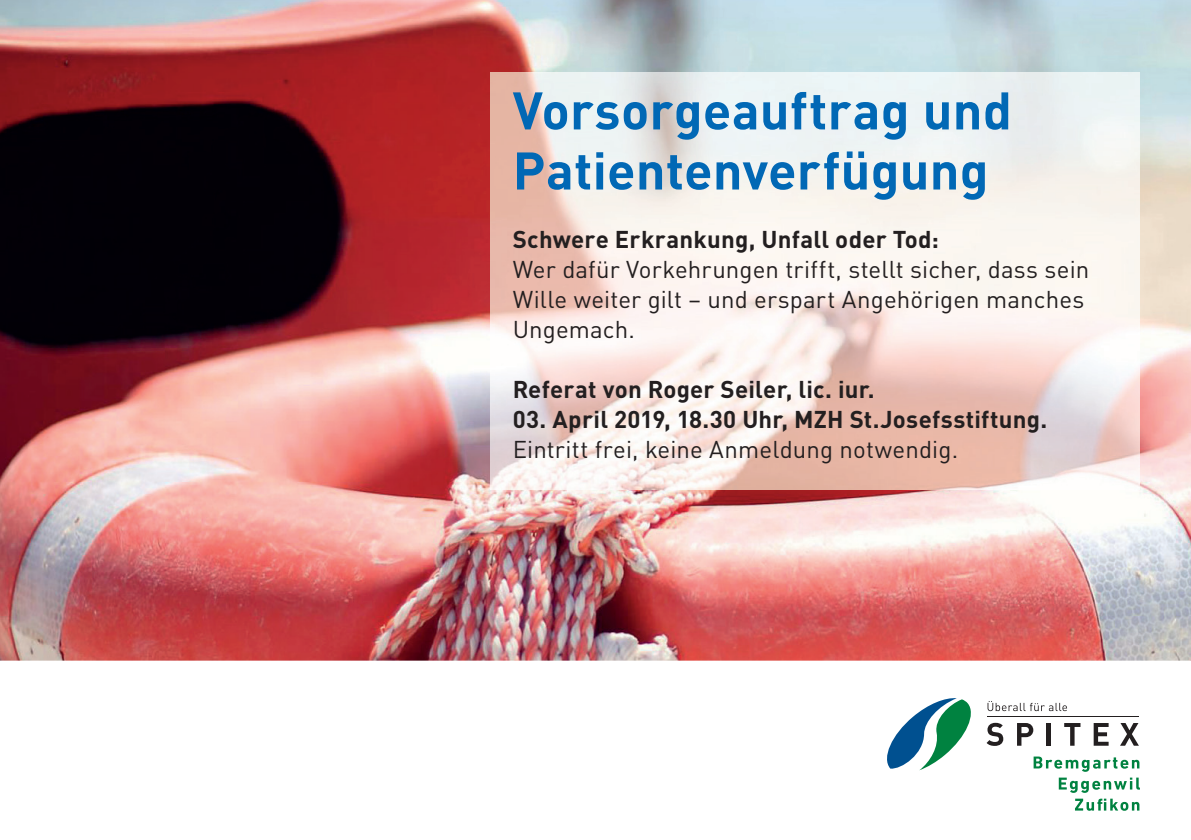
<style>
.page{position:relative;width:1191px;height:840px;background:#fff}
.page>*{position:absolute;margin:0;border:0;box-sizing:border-box;transform-origin:0 0}
.t1{font:700 52px/60px "DIN Pro";letter-spacing:.005em;color:#0168b5}
.t2{font:24px/30px "DIN Pro";letter-spacing:.005em;color:#231f20}
.t3{font:700 24px "DIN Pro";letter-spacing:.01em;color:#231f20}
</style>
<div class="page">
<img style="left:0;top:0;width:1191px;height:660px">
<img style="left:490px;top:72px;width:650px;height:417px">
<svg style="left:887px;top:698px;width:84px;height:71px"></svg>
<svg style="left:986px;top:722px;width:17px;height:23px"></svg>
<svg style="left:1017px;top:723px;width:16px;height:22px"></svg>
<div style="left:1046px;top:722px;width:5px;height:23px;background:#231f20"></div>
<svg style="left:1064px;top:723px;width:16px;height:22px"></svg>
<svg style="left:1093px;top:723px;width:15px;height:22px"></svg>
<svg style="left:1120px;top:723px;width:19px;height:22px"></svg>
<hr style="left:987px;top:716px;width:151px;height:1px;background:#231f20">
<svg style="left:987px;top:701px;width:80px;height:9px"></svg>
<svg style="left:1033px;top:756px;width:106px;height:15px"></svg>
<svg style="left:1058px;top:777px;width:82px;height:15px"></svg>
<svg style="left:1075px;top:798px;width:64px;height:12px"></svg>
<h1 class="t1" style="left:513px;top:79px;width:501px">Vorsorgeauftrag und<br>Patientenverfügung</h1>
<p class="t3" style="left:513px;top:223px;width:428px">Schwere Erkrankung, Unfall oder Tod:</p>
<p class="t2" style="left:513px;top:253px;width:578px">Wer dafür Vorkehrungen trifft, stellt sicher, dass sein<br>Wille weiter gilt – und erspart Angehörigen manches<br>Ungemach.</p>
<p class="t3" style="left:513px;top:373px;width:363px">Referat von Roger Seiler, lic. iur.</p>
<p class="t3" style="left:513px;top:403px;width:536px">03. April 2019, 18.30 Uhr, MZH St.Josefsstiftung.</p>
<p class="t2" style="left:513px;top:433px;width:447px">Eintritt frei, keine Anmeldung notwendig.</p>
</div>
